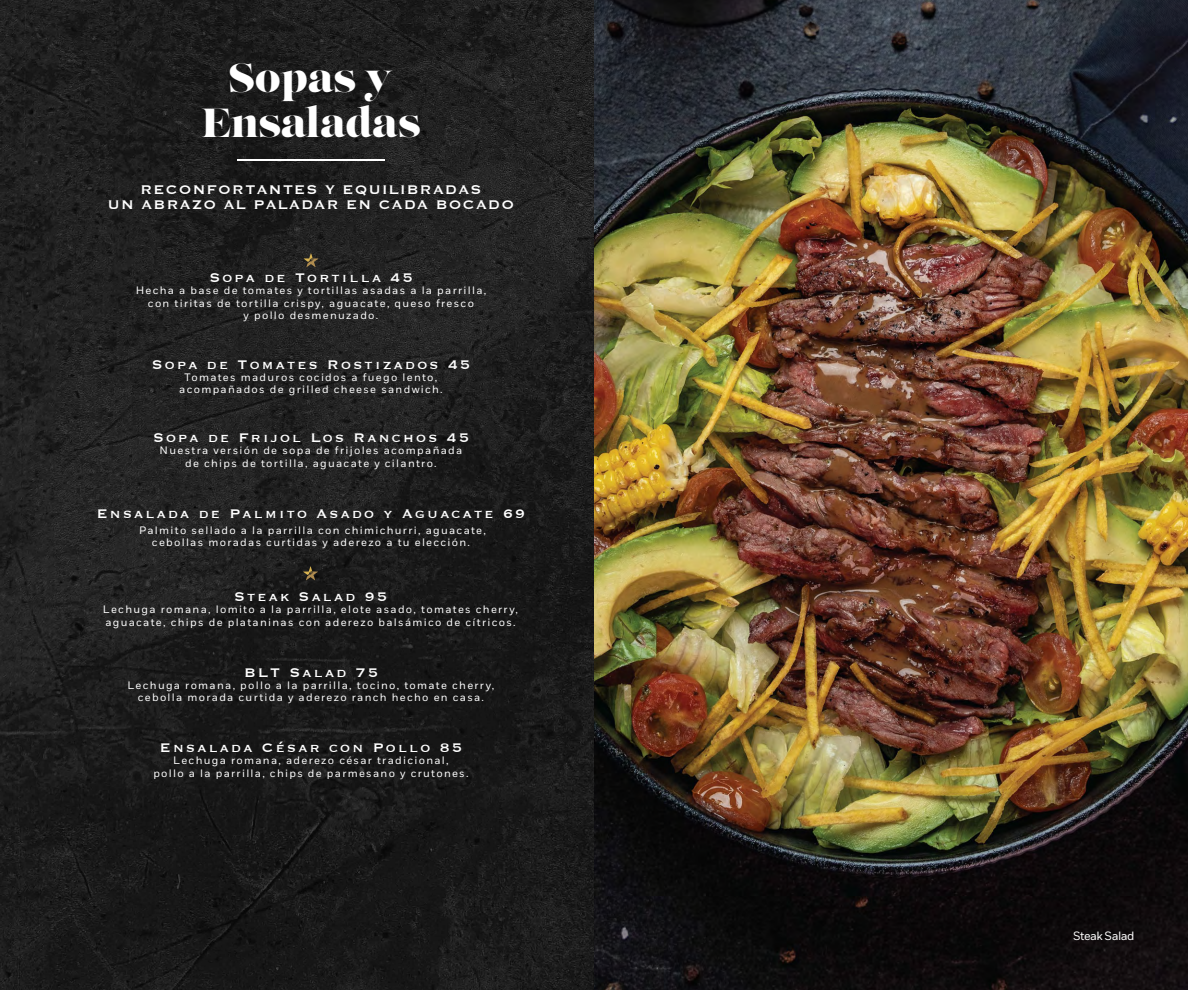
<style>
.page{position:relative;width:1188px;height:990px;background:#fff}
.page>*{position:absolute;margin:0;border:0;box-sizing:border-box;transform-origin:0 0}
.t1{font:40.5px/44.3px "Lust Display";color:#fff;text-align:center}
.t2{font:16.4px/15.9px "Copperplate";letter-spacing:.08em;color:#fff;text-align:center}
.t3{font:16.2px "Copperplate";letter-spacing:.14em;color:#fff}
.t4{font:12px "Fort";letter-spacing:-.04em;color:#fff}
.t5{font:10.8px/12.3px "Fort";letter-spacing:.12em;color:#fff;text-align:center}
</style>
<div class="page">
<img style="left:0;top:0;width:594px;height:990px">
<hr style="left:237px;top:159px;width:148px;height:2px;background:#fff">
<svg style="left:304px;top:253px;width:14px;height:14px"></svg>
<svg style="left:303px;top:566px;width:15px;height:14px"></svg>
<img style="left:594px;top:0;width:594px;height:990px">
<h1 class="t1" style="left:201px;top:58px;width:221px">Sopas y<br>Ensaladas</h1>
<h2 class="t2" style="left:108px;top:180px;width:408px">RECONFORTANTES Y EQUILIBRADAS<br>UN ABRAZO AL PALADAR EN CADA BOCADO</h2>
<h3 class="t3" style="left:209px;top:267px;width:205px">Sopa de Tortilla 45</h3>
<p class="t5" style="left:136px;top:285px;width:352px">Hecha a base de tomates y tortillas asadas a la parrilla, con tiritas de tortilla crispy, aguacate, queso fresco<br>y pollo desmenuzado.</p>
<h3 class="t3" style="left:152px;top:354px;width:320px">Sopa de Tomates Rostizados 45</h3>
<p class="t5" style="left:179px;top:371px;width:265px">Tomates maduros cocidos a fuego lento, acompañados de grilled cheese sandwich.</p>
<h3 class="t3" style="left:153px;top:427px;width:317px">Sopa de Frijol Los Ranchos 45</h3>
<p class="t5" style="left:160px;top:445px;width:304px">Nuestra versión de sopa de frijoles acompañada de chips de tortilla, aguacate y cilantro.</p>
<h3 class="t3" style="left:97px;top:503px;width:430px">Ensalada de Palmito Asado y Aguacate 69</h3>
<p class="t5" style="left:139px;top:524px;width:348px">Palmito sellado a la parrilla con chimichurri, aguacate, cebollas moradas curtidas y aderezo a tu elección.</p>
<h3 class="t3" style="left:234px;top:586px;width:154px">Steak Salad 95</h3>
<p class="t5" style="left:103px;top:603px;width:417px;text-align:left">Lechuga romana, lomito a la parrilla, elote asado, tomates cherry, aguacate, chips de plataninas con aderezo balsámico de cítricos.</p>
<h3 class="t3" style="left:244px;top:662px;width:135px">BLT Salad 75</h3>
<p class="t5" style="left:128px;top:679px;width:368px">Lechuga romana, pollo a la parrilla, tocino, tomate cherry, cebolla morada curtida y aderezo ranch hecho en casa.</p>
<h3 class="t3" style="left:160px;top:737px;width:304px">Ensalada César con Pollo 85</h3>
<p class="t5" style="left:153px;top:755px;width:317px">Lechuga romana, aderezo césar tradicional,<br>pollo a la parrilla, chips de parmesano y crutones.</p>
<p class="t4" style="left:1073px;top:929px;width:63px">Steak Salad</p>
</div>
